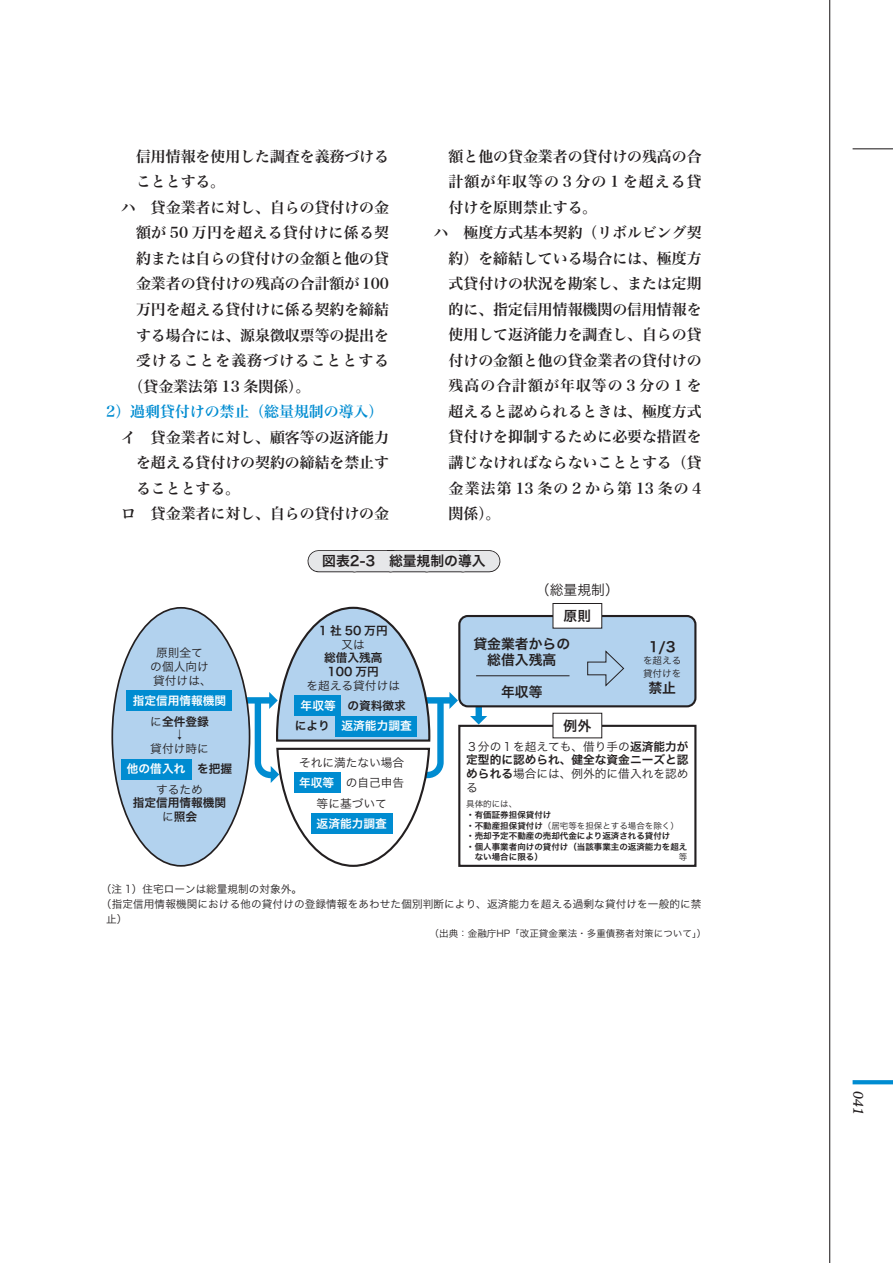
<style>
.page{position:relative;width:893px;height:1263px;background:#fff}
.page>*{position:absolute;margin:0;border:0;box-sizing:border-box;transform-origin:0 0}
.t1{font:14.85px "Hira Min Pro W6";color:#231f20}
.t2{font:14.85px "Hira Min Pro W6";letter-spacing:.07em;color:#231f20}
.t3{font:14.85px "Hira Min Pro W6";color:#008cd1}
.t4{font:14.85px "Hira Min Pro W6";letter-spacing:.02em;color:#231f20}
.t5{font:14.85px "Hira Min Pro W6";letter-spacing:.08em;color:#231f20}
.t6{font:14.85px "Hira Min Pro W6";letter-spacing:.065em;color:#231f20}
.t7{font:13.8px/15.9px "Hira Kaku Pro W6 90 pv RKSJ H";color:#231f20;text-align:center}
.t8{font:13.8px "Hira Kaku Pro W6";color:#231f20}
.t9{font:13.8px "Hira Kaku Pro W3 90 pv RKSJ H";color:#231f20}
.t10{font:italic 13.8px "Minister";color:#231f20}
.t11{font:11.7px/13.8px "Hira Kaku Pro W3 90 pv RKSJ H";color:#231f20;text-align:center}
.t12{font:11.7px/13.8px "Hira Kaku Pro W6 90 pv RKSJ H";color:#231f20;text-align:center}
.t13{font:11.7px/20.2px "Hira Kaku Pro W6 90 pv RKSJ H";color:#fff;text-align:center}
.t14{font:10.65px "Hira Kaku Pro W3";letter-spacing:.01em;color:#231f20}
.t15{font:9.6px "Hira Kaku Pro W3";color:#231f20}
.t16{font:9.6px/12.8px "Hira Kaku Pro W3 90 pv RKSJ H";color:#231f20}
.t17{font:8.55px/10.6px "Hira Kaku Pro W6 90 pv RKSJ H";color:#231f20}
.t18{font:8.55px "Hira Kaku Pro W3 90 pv RKSJ H";color:#231f20}
.s1{font-family:"Hira Kaku Pro W3 90 pv RKSJ H";color:#231f20}
.s2{color:#231f20}
.s3{font-family:"Hira Kaku Pro W3 90 pv RKSJ H"}
.s4{color:#fff}
.s5{font-family:"Hira Kaku Pro W6 90 pv RKSJ H";color:#fff}
.s6{font-family:"Hira Kaku Pro W6 90 pv RKSJ H"}
</style>
<div class="page">
<hr style="left:829px;top:0;width:1px;height:1263px;background:#231f20">
<svg style="left:853px;top:1080px;width:40px;height:4px"></svg>
<hr style="left:853px;top:148px;width:40px;height:1px;background:#231f20">
<svg style="left:319px;top:550px;width:170px;height:22px;background:#d9d9db"></svg>
<div style="left:476px;top:705px;width:6px;height:12px;background:#008cd1"></div>
<svg style="left:470px;top:716px;width:17px;height:8px"></svg>
<svg style="left:247px;top:697px;width:4px;height:6px"></svg>
<div style="left:112px;top:608px;width:138px;height:258px;background:#b2d2ee;border-radius:50%"></div>
<div style="left:459px;top:616px;width:236px;height:90px;background:#b2d2ee;border-radius:9px"></div>
<div style="left:458px;top:615px;width:238px;height:92px;border:2px solid #231f20;border-radius:9px"></div>
<div style="left:458px;top:725px;width:238px;height:142px;border:2px solid #231f20"></div>
<div style="left:553px;top:603px;width:49px;height:25px;background:#fff"></div>
<div style="left:553px;top:603px;width:49px;height:25px;border:1px solid #231f20"></div>
<div style="left:553px;top:713px;width:49px;height:25px;background:#fff"></div>
<div style="left:553px;top:713px;width:49px;height:25px;border:1px solid #231f20"></div>
<div style="left:127px;top:690px;width:105px;height:21px;background:#008cd1"></div>
<div style="left:121px;top:759px;width:70px;height:20px;background:#008cd1"></div>
<svg style="left:251px;top:606px;width:207px;height:261px"></svg>
<svg style="left:587px;top:650px;width:38px;height:37px"></svg>
<hr style="left:476px;top:675px;width:93px;height:1px;background:#231f20">
<p class="t1" style="left:449px;top:143px;width:254px">額と他の貸金業者の貸付けの残高の合</p>
<p class="t2" style="left:449px;top:169px;width:254px">計額が年収等の 3 分の 1 を超える貸</p>
<p class="t1" style="left:449px;top:194px;width:150px">付けを原則禁止する。</p>
<p class="t1" style="left:434px;top:220px;width:269px">ハ　極度方式基本契約（リボルビング契</p>
<p class="t1" style="left:449px;top:245px;width:254px">約）を締結している場合には、極度方</p>
<p class="t1" style="left:449px;top:271px;width:254px">式貸付けの状況を勘案し、または定期</p>
<p class="t1" style="left:449px;top:296px;width:254px">的に、指定信用情報機関の信用情報を</p>
<p class="t1" style="left:449px;top:322px;width:254px">使用して返済能力を調査し、自らの貸</p>
<p class="t1" style="left:449px;top:347px;width:254px">付けの金額と他の貸金業者の貸付けの</p>
<p class="t2" style="left:449px;top:373px;width:254px">残高の合計額が年収等の 3 分の 1 を</p>
<p class="t1" style="left:449px;top:398px;width:254px">超えると認められるときは、極度方式</p>
<p class="t1" style="left:449px;top:424px;width:254px">貸付けを抑制するために必要な措置を</p>
<p class="t1" style="left:449px;top:449px;width:254px">講じなければならないこととする（貸</p>
<p class="t5" style="left:449px;top:475px;width:255px">金業法第 13 条の 2 から第 13 条の 4</p>
<p class="t1" style="left:449px;top:500px;width:54px">関係）。</p>
<p class="t8" style="left:308px;top:548px;width:193px">　図表2-3　総量規制の導入　</p>
<p class="t1" style="left:136px;top:143px;width:254px">信用情報を使用した調査を義務づける</p>
<p class="t1" style="left:136px;top:169px;width:91px">こととする。</p>
<p class="t1" style="left:121px;top:194px;width:269px">ハ　貸金業者に対し、自らの貸付けの金</p>
<p class="t4" style="left:136px;top:220px;width:255px">額が 50 万円を超える貸付けに係る契</p>
<p class="t1" style="left:136px;top:245px;width:254px">約または自らの貸付けの金額と他の貸</p>
<p class="t1" style="left:136px;top:271px;width:254px">金業者の貸付けの残高の合計額が 100</p>
<p class="t1" style="left:136px;top:296px;width:254px">万円を超える貸付けに係る契約を締結</p>
<p class="t1" style="left:136px;top:322px;width:254px">する場合には、源泉徴収票等の提出を</p>
<p class="t6" style="left:136px;top:347px;width:255px">受けることを義務づけることとする</p>
<p class="t1" style="left:129px;top:373px;width:183px">（貸金業法第 13 条関係）。</p>
<p class="t3" style="left:106px;top:398px;width:279px">2）過剰貸付けの禁止（総量規制の導入）</p>
<p class="t1" style="left:121px;top:424px;width:269px">イ　貸金業者に対し、顧客等の返済能力</p>
<p class="t1" style="left:136px;top:449px;width:254px">を超える貸付けの契約の締結を禁止す</p>
<p class="t1" style="left:136px;top:475px;width:106px">ることとする。</p>
<p class="t1" style="left:121px;top:500px;width:269px">ロ　貸金業者に対し、自らの貸付けの金</p>
<p class="t11" style="left:150px;top:645px;width:63px">原則全ての個人向け貸付けは、</p>
<p class="t13" style="left:133px;top:690px;width:95px">指定信用情報機関<span class="s1">に</span><span class="s2">全件登録</span></p>
<p class="t11" style="left:150px;top:727px;width:60px">↓<br>貸付け時に</p>
<p class="t13" style="left:127px;top:758px;width:107px">他の借入れ<span class="s2">　を把握</span></p>
<p class="t11" style="left:156px;top:781px;width:48px">するため</p>
<p class="t12" style="left:133px;top:795px;width:95px">指定信用情報機関<span class="s3">に</span>照会</p>
<p class="t12" style="left:319px;top:623px;width:70px">1社50万円</p>
<p class="t11" style="left:342px;top:636px;width:25px">又は</p>
<p class="t12" style="left:324px;top:651px;width:60px">総借入残高<br>100 万円</p>
<p class="t11" style="left:306px;top:678px;width:95px">を超える貸付けは</p>
<p class="t12" style="left:295px;top:695px;width:118px;line-height:20.2px"><span class="s4">年収等</span>　の資料徴求により　<span class="s4">返済能力調査</span></p>
<p class="t11" style="left:299px;top:752px;width:107px;line-height:20.2px">それに満たない場合<span class="s5">年収等</span>　の自己申告等に基づいて</p>
<p class="t13" style="left:317px;top:813px;width:72px">返済能力調査</p>
<p class="t9" style="left:536px;top:577px;width:84px">（総量規制）</p>
<p class="t7" style="left:564px;top:607px;width:29px">原則</p>
<p class="t7" style="left:473px;top:635px;width:98px">貸金業者からの総借入残高</p>
<p class="t7" style="left:501px;top:683px;width:43px">年収等</p>
<p class="t7" style="left:564px;top:717px;width:29px">例外</p>
<p class="t7" style="left:649px;top:638px;width:28px">1/3</p>
<p class="t16" style="left:643px;top:653px;width:40px">を超える貸付けを</p>
<p class="t7" style="left:648px;top:680px;width:29px">禁止</p>
<p class="t11" style="left:466px;top:738px;width:224px">３分の１を超えても、借り手の<span class="s6">返済能力が</span></p>
<p class="t12" style="left:466px;top:752px;width:224px">定型的に認められ、健全な資金ニーズと認</p>
<p class="t11" style="left:466px;top:766px;width:224px;text-align:left"><span class="s6">められる</span>場合には、例外的に借入れを認める</p>
<p class="t18" style="left:466px;top:796px;width:53px">具体的には、</p>
<p class="t17" style="left:466px;top:809px;width:87px">・有価証券担保貸付け</p>
<p class="t18" style="left:466px;top:818px;width:214px"><span class="s6">・不動産担保貸付け</span>（居宅等を担保とする場合を除く）</p>
<p class="t17" style="left:466px;top:830px;width:223px">・売却予定不動産の売却代金により返済される貸付け<br>・個人事業者向けの貸付け（当該事業主の返済能力を超え</p>
<p class="t14" style="left:101px;top:879px;width:202px">（注 1）住宅ローンは総量規制の対象外。</p>
<p class="t14" style="left:101px;top:894px;width:602px">（指定信用情報機関における他の貸付けの登録情報をあわせた個別判断により、返済能力を超える過剰な貸付けを一般的に禁</p>
<p class="t14" style="left:106px;top:909px;width:23px">止）</p>
<p class="t15" style="left:429px;top:924px;width:278px">（出典：金融庁HP「改正貸金業法・多重債務者対策について」）</p>
<p class="t10" style="left:866px;top:1091px;width:26px;rotate:90deg">041</p>
</div>
